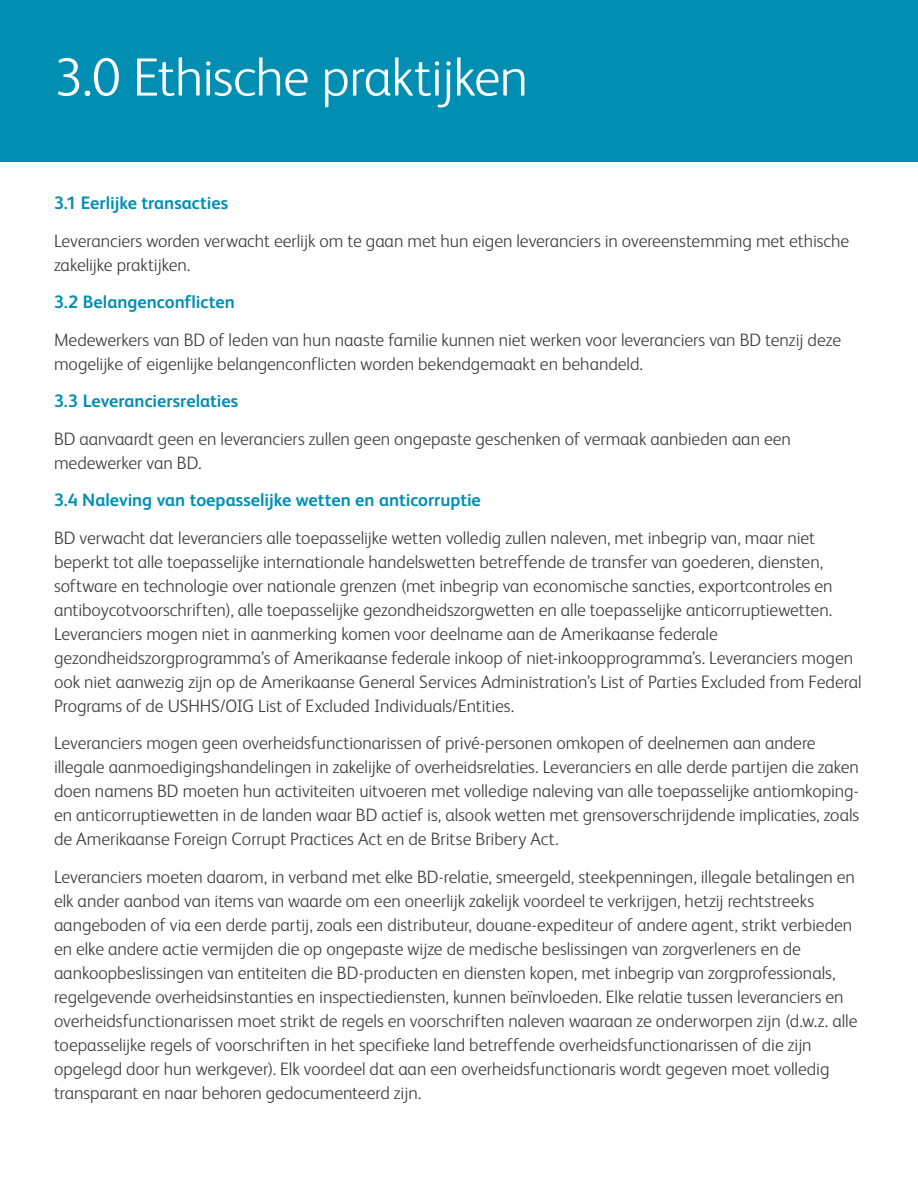
<style>
.page{position:relative;width:918px;height:1188px;background:#fff}
.page>*{position:absolute;margin:0;border:0;box-sizing:border-box;transform-origin:0 0}
.Subhead_option_1_FS{font:300 54px "FS Albert Pro";letter-spacing:-.01em;color:#fff}
.Subhead_option_3_FS{font:300 18px/24px "FS Albert Pro";letter-spacing:-.005em;color:#3e3e3f}
.Subhead_option_3_FS-2{font:700 18px "FS Albert Pro";color:#008fb3}
</style>
<div class="page">
<div style="left:0;top:0;width:918px;height:162px;background:#008fb3"></div>
<p class="Subhead_option_1_FS" style="left:54px;top:40px;width:476px">3.0 Ethische praktijken</p>
<p class="Subhead_option_3_FS-2" style="left:54px;top:191px;width:176px">3.1 Eerlijke transacties</p>
<p class="Subhead_option_3_FS" style="left:54px;top:228px;width:797px">Leveranciers worden verwacht eerlijk om te gaan met hun eigen leveranciers in overeenstemming met ethische zakelijke praktijken.</p>
<p class="Subhead_option_3_FS-2" style="left:54px;top:290px;width:182px">3.2 Belangenconflicten</p>
<p class="Subhead_option_3_FS" style="left:54px;top:327px;width:789px">Medewerkers van BD of leden van hun naaste familie kunnen niet werken voor leveranciers van BD tenzij deze mogelijke of eigenlijke belangenconflicten worden bekendgemaakt en behandeld.</p>
<p class="Subhead_option_3_FS-2" style="left:54px;top:389px;width:186px">3.3 Leveranciersrelaties</p>
<p class="Subhead_option_3_FS" style="left:54px;top:426px;width:739px">BD aanvaardt geen en leveranciers zullen geen ongepaste geschenken of vermaak aanbieden aan een medewerker van BD.</p>
<p class="Subhead_option_3_FS-2" style="left:54px;top:488px;width:428px">3.4 Naleving van toepasselijke wetten en anticorruptie</p>
<p class="Subhead_option_3_FS" style="left:54px;top:525px;width:809px">BD verwacht dat leveranciers alle toepasselijke wetten volledig zullen naleven, met inbegrip van, maar niet beperkt tot alle toepasselijke internationale handelswetten betreffende de transfer van goederen, diensten, software en technologie over nationale grenzen (met inbegrip van economische sancties, exportcontroles en antiboycotvoorschriften), alle toepasselijke gezondheidszorgwetten en alle toepasselijke anticorruptiewetten.<br>Leveranciers mogen niet in aanmerking komen voor deelname aan de Amerikaanse federale gezondheidszorgprogramma’s of Amerikaanse federale inkoop of niet-inkoopprogramma’s. Leveranciers mogen ook niet aanwezig zijn op de Amerikaanse General Services Administration’s List of Parties Excluded from Federal Programs of de USHHS/OIG List of Excluded Individuals/Entities.</p>
<p class="Subhead_option_3_FS" style="left:54px;top:730px;width:807px">Leveranciers mogen geen overheidsfunctionarissen of privé-personen omkopen of deelnemen aan andere illegale aanmoedigingshandelingen in zakelijke of overheidsrelaties. Leveranciers en alle derde partijen die zaken doen namens BD moeten hun activiteiten uitvoeren met volledige naleving van alle toepasselijke antiomkoping&shy;en anticorruptiewetten in de landen waar BD actief is, alsook wetten met grensoverschrijdende implicaties, zoals de Amerikaanse Foreign Corrupt Practices Act en de Britse Bribery Act.</p>
<p class="Subhead_option_3_FS" style="left:54px;top:864px;width:805px">Leveranciers moeten daarom, in verband met elke BD-relatie, smeergeld, steekpenningen, illegale betalingen en elk ander aanbod van items van waarde om een oneerlijk zakelijk voordeel te verkrijgen, hetzij rechtstreeks aangeboden of via een derde partij, zoals een distributeur, douane-expediteur of andere agent, strikt verbieden en elke andere actie vermijden die op ongepaste wijze de medische beslissingen van zorgverleners en de aankoopbeslissingen van entiteiten die BD-producten en diensten kopen, met inbegrip van zorgprofessionals, regelgevende overheidsinstanties en inspectiediensten, kunnen beïnvloeden. Elke relatie tussen leveranciers en overheidsfunctionarissen moet strikt de regels en voorschriften naleven waaraan ze onderworpen zijn (d.w.z. alle toepasselijke regels of voorschriften in het specifieke land betreffende overheidsfunctionarissen of die zijn opgelegd door hun werkgever). Elk voordeel dat aan een overheidsfunctionaris wordt gegeven moet volledig transparant en naar behoren gedocumenteerd zijn.</p>
</div>
